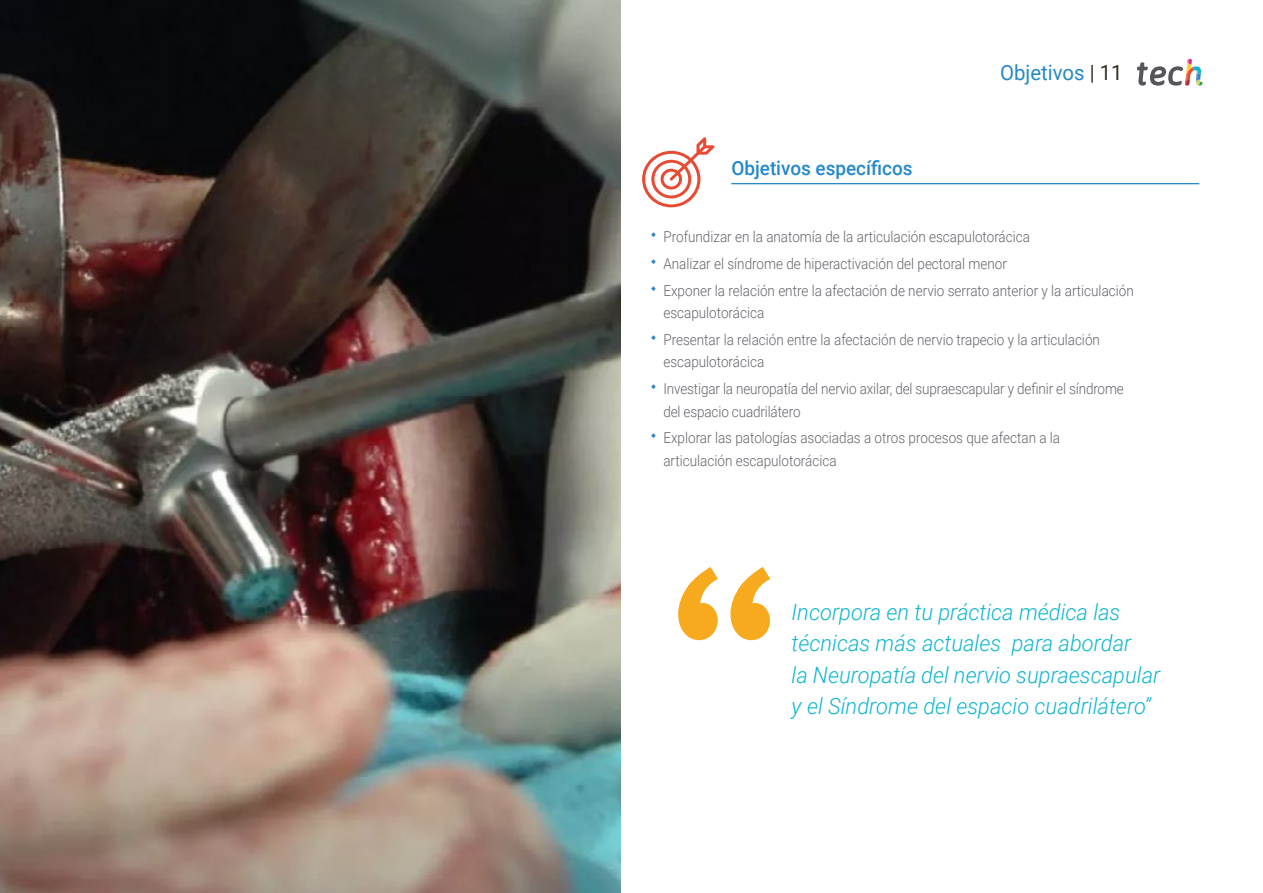
<style>
.page{position:relative;width:1263px;height:893px;background:#fff}
.page>*{position:absolute;margin:0;border:0;box-sizing:border-box;transform-origin:0 0}
.t1{font:italic 300 22.5px/31.5px "Roboto";color:#0fb6cf}
.t2{font:21px "Roboto";color:#2488c9}
.t3{font:500 19.5px "Roboto";color:#2488c9}
.t4{font:300 15px/26.7px "Roboto";color:#61646a;scale:.9 1}
.s1{color:#312e20}
</style>
<div class="page">
<svg style="left:642px;top:137px;width:72px;height:70px"></svg>
<hr style="left:731px;top:183px;width:468px;height:1px;background:#2488c9">
<svg style="left:1137px;top:59px;width:65px;height:27px"></svg>
<img style="left:0;top:0;width:621px;height:893px">
<svg style="left:678px;top:567px;width:92px;height:73px"></svg>
<h3 class="t3" style="left:731px;top:155px;width:183px">Objetivos específicos</h3>
<h2 class="t2" style="left:1000px;top:57px;width:124px">Objetivos <span class="s1">| 11</span></h2>
<p class="t4" style="left:663px;top:223px;width:524px">Profundizar en la anatomía de la articulación escapulotorácica<br>Analizar el síndrome de hiperactivación del pectoral menor<br>Exponer la relación entre la afectación de nervio serrato anterior y la articulación</p>
<p class="t4" style="left:663px;top:299px;width:487px">escapulotorácica<br>Presentar la relación entre la afectación de nervio trapecio y la articulación</p>
<p class="t4" style="left:663px;top:348px;width:513px">escapulotorácica<br>Investigar la neuropatía del nervio axilar, del supraescapular y definir el síndrome</p>
<p class="t4" style="left:663px;top:397px;width:442px">del espacio cuadrilátero<br>Explorar las patologías asociadas a otros procesos que afectan a la</p>
<p class="t4" style="left:663px;top:447px;width:194px">articulación escapulotorácica</p>
<h1 class="t1" style="left:791px;top:595px;width:370px">Incorpora en tu práctica médica las técnicas más actuales para abordar<br>la Neuropatía del nervio supraescapular y el Síndrome del espacio cuadrilátero”</h1>
</div>
